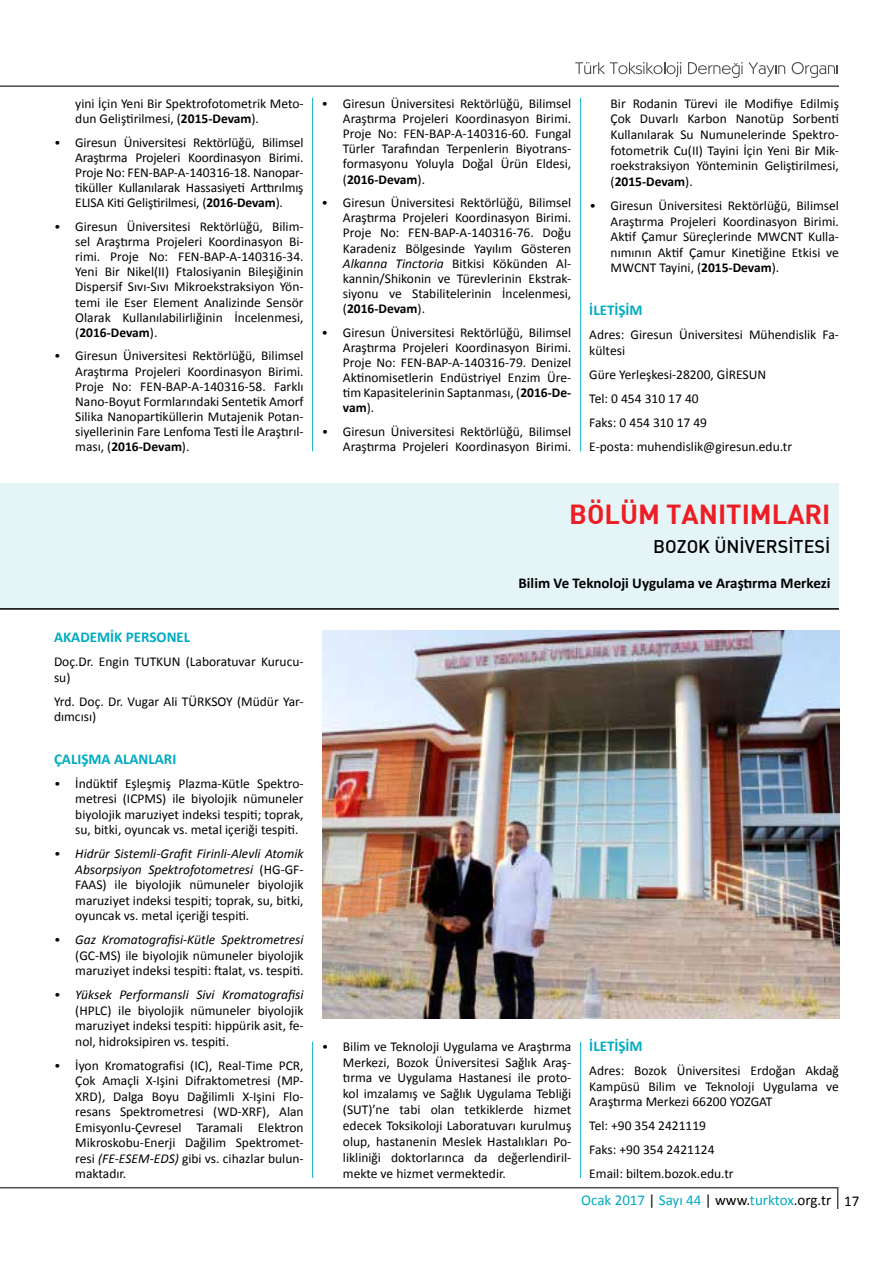
<style>
.page{position:relative;width:893px;height:1263px;background:#fff}
.page>*{position:absolute;margin:0;border:0;box-sizing:border-box;transform-origin:0 0}
.t1{font:700 27px "DI Nbek";color:#ed1d24}
.t2{font:500 18px "DI Nbek";color:#000}
.t3{font:700 15px "Calibri";color:#00abc2}
.t4{font:700 15px "Calibri";color:#000}
.t5{font:15px "Calibri";color:#00abc2}
.t6{font:13.5px/15.1px "Calibri";color:#000;text-align:justify}
.s1{font-weight:700}
.s2{font-weight:300}
.s3{font-style:italic}
.s4{color:#000}
</style>
<div class="page">
<hr style="left:0;top:85px;width:839px;height:2px;background:#4d4d4f">
<svg style="left:575px;top:62px;width:106px;height:15px"></svg>
<svg style="left:688px;top:62px;width:97px;height:16px"></svg>
<svg style="left:792px;top:62px;width:46px;height:16px"></svg>
<svg style="left:0;top:1187px;width:839px;height:22px"></svg>
<hr style="left:312px;top:98px;width:1px;height:353px;background:#00abc2">
<hr style="left:312px;top:1042px;width:1px;height:136px;background:#00abc2">
<hr style="left:580px;top:98px;width:1px;height:353px;background:#00abc2">
<hr style="left:580px;top:1042px;width:1px;height:136px;background:#00abc2">
<div style="left:0;top:483px;width:839px;height:127px;background:#e5f4f6"></div>
<hr style="left:0;top:608px;width:839px;height:2px;background:#000">
<img style="left:323px;top:631px;width:516px;height:387px">
<p class="t6" style="left:75px;top:96px;width:230px">yini İçin Yeni Bir Spektrofotometrik Meto&shy;dun Geliştirilmesi, (<span class="s1">2015-Devam</span>).</p>
<p class="t6" style="left:75px;top:135px;width:230px;text-indent:-21px"><span class="s2">•</span> Giresun Üniversitesi Rektörlüğü, Bilimsel Araştırma Projeleri Koordinasyon Birimi.<br>Proje No: FEN-BAP-A-140316-18. Nanopar&shy;tiküller Kullanılarak Hassasiyeti Arttırılmış ELISA Kiti Geliştirilmesi, (<span class="s1">2016-Devam</span>).</p>
<p class="t6" style="left:75px;top:219px;width:230px;text-indent:-21px"><span class="s2">•</span> Giresun Üniversitesi Rektörlüğü, Bilim&shy;sel Araştırma Projeleri Koordinasyon Bi&shy;rimi. Proje No: FEN-BAP-A-140316-34.<br>Yeni Bir Nikel(II) Ftalosiyanin Bileşiğinin Dispersif Sıvı-Sıvı Mikroekstraksiyon Yön&shy;temi ile Eser Element Analizinde Sensör Olarak Kullanılabilirliğinin İncelenmesi, (<span class="s1">2016-Devam</span>).</p>
<p class="t6" style="left:75px;top:348px;width:230px;text-indent:-21px"><span class="s2">•</span> Giresun Üniversitesi Rektörlüğü, Bilimsel Araştırma Projeleri Koordinasyon Birimi.<br>Proje No: FEN-BAP-A-140316-58. Farklı Nano-Boyut Formlarındaki Sentetik Amorf Silika Nanopartiküllerin Mutajenik Potan&shy;siyellerinin Fare Lenfoma Testi İle Araştırıl&shy;ması, (<span class="s1">2016-Devam</span>).</p>
<p class="t3" style="left:54px;top:628px;width:138px">AKADEMİK PERSONEL</p>
<p class="t6" style="left:54px;top:654px;width:251px">Doç.Dr. Engin TUTKUN (Laboratuvar Kurucu&shy;su)</p>
<p class="t6" style="left:54px;top:693px;width:251px">Yrd. Doç. Dr. Vugar Ali TÜRKSOY (Müdür Yar&shy;dımcısı)</p>
<p class="t3" style="left:54px;top:749px;width:124px">ÇALIŞMA ALANLARI</p>
<p class="t6" style="left:75px;top:776px;width:230px;text-indent:-21px"><span class="s2">•</span> İndüktif Eşleşmiş Plazma-Kütle Spektro&shy;metresi (ICPMS) ile biyolojik nümuneler biyolojik maruziyet indeksi tespiti; toprak, su, bitki, oyuncak vs. metal içeriği tespiti.</p>
<p class="t6" style="left:75px;top:846px;width:230px;text-indent:-21px"><span class="s2">•</span> <span class="s3">Hidrür Sistemli-Grafit Firinli-Alevli Atomik Absorpsiyon Spektrofotometresi</span> (HG-GF-FAAS) ile biyolojik nümuneler biyolojik maruziyet indeksi tespiti; toprak, su, bitki, oyuncak vs. metal içeriği tespiti.</p>
<p class="t6" style="left:75px;top:932px;width:230px;text-indent:-21px"><span class="s2">•</span> <span class="s3">Gaz Kromatografisi-Kütle Spektrometresi </span>(GC-MS) ile biyolojik nümuneler biyolojik maruziyet indeksi tespiti: ftalat, vs. tespiti.</p>
<p class="t6" style="left:75px;top:987px;width:230px;text-indent:-21px"><span class="s2">•</span> <span class="s3">Yüksek Performansli Sivi Kromatografisi </span>(HPLC) ile biyolojik nümuneler biyolojik maruziyet indeksi tespiti: hippürik asit, fe&shy;nol, hidroksipiren vs. tespiti.</p>
<p class="t6" style="left:75px;top:1057px;width:230px;text-indent:-21px"><span class="s2">•</span> İyon Kromatografisi (IC), Real-Time PCR, Çok Amaçli X-Işini Difraktometresi (MP-XRD), Dalga Boyu Dağilimli X-Işini Flo&shy;resans Spektrometresi (WD-XRF), Alan Emisyonlu-Çevresel Taramali Elektron Mikroskobu-Enerji Dağilim Spektromet&shy;resi <span class="s3">(FE-ESEM-EDS)</span> gibi vs. cihazlar bulun&shy;maktadır.</p>
<p class="t6" style="left:343px;top:96px;width:230px;text-indent:-21px"><span class="s2">•</span> Giresun Üniversitesi Rektörlüğü, Bilimsel Araştırma Projeleri Koordinasyon Birimi.<br>Proje No: FEN-BAP-A-140316-60. Fungal Türler Tarafından Terpenlerin Biyotrans&shy;formasyonu Yoluyla Doğal Ürün Eldesi, (<span class="s1">2016-Devam</span>).</p>
<p class="t6" style="left:343px;top:195px;width:230px;text-indent:-21px"><span class="s2">•</span> Giresun Üniversitesi Rektörlüğü, Bilimsel Araştırma Projeleri Koordinasyon Birimi.<br>Proje No: FEN-BAP-A-140316-76. Doğu Karadeniz Bölgesinde Yayılım Gösteren <span class="s3">Alkanna Tinctoria</span> Bitkisi Kökünden Al&shy;kannin/Shikonin ve Türevlerinin Ekstrak&shy;siyonu ve Stabilitelerinin İncelenmesi, (<span class="s1">2016-Devam</span>).</p>
<p class="t6" style="left:343px;top:325px;width:230px;text-indent:-21px"><span class="s2">•</span> Giresun Üniversitesi Rektörlüğü, Bilimsel Araştırma Projeleri Koordinasyon Birimi.<br>Proje No: FEN-BAP-A-140316-79. Denizel Aktinomisetlerin Endüstriyel Enzim Üre&shy;tim Kapasitelerinin Saptanması, (<span class="s1">2016-De&shy;vam</span>).</p>
<p class="t6" style="left:322px;top:424px;width:251px;text-align:right"><span class="s2">•</span> Giresun Üniversitesi Rektörlüğü, Bilimsel<br>Araştırma Projeleri Koordinasyon Birimi.</p>
<p class="t6" style="left:611px;top:96px;width:230px;line-height:15.6px">Bir Rodanin Türevi ile Modifiye Edilmiş Çok Duvarlı Karbon Nanotüp Sorbenti Kullanılarak Su Numunelerinde Spektro&shy;fotometrik Cu(II) Tayini İçin Yeni Bir Mik&shy;roekstraksiyon Yönteminin Geliştirilmesi, (<span class="s1">2015-Devam</span>).</p>
<p class="t6" style="left:611px;top:198px;width:230px;line-height:15.6px;text-indent:-21px"><span class="s2">•</span> Giresun Üniversitesi Rektörlüğü, Bilimsel Araştırma Projeleri Koordinasyon Birimi.<br>Aktif Çamur Süreçlerinde MWCNT Kulla&shy;nımının Aktif Çamur Kinetiğine Etkisi ve MWCNT Tayini, (<span class="s1">2015-Devam</span>).</p>
<p class="t3" style="left:589px;top:301px;width:55px">İLETİŞİM</p>
<p class="t6" style="left:589px;top:327px;width:251px;line-height:15.6px">Adres: Giresun Üniversitesi Mühendislik Fa&shy;kültesi</p>
<p class="t6" style="left:589px;top:362px;width:204px;line-height:24.2px;text-align:left">Güre Yerleşkesi-28200, GİRESUN<br>Tel: 0 454 310 17 40<br>Faks: 0 454 310 17 49<br>E-posta: muhendislik@giresun.edu.tr</p>
<h1 class="t1" style="left:569px;top:496px;width:263px">BÖLÜM TANITIMLARI</h1>
<h2 class="t2" style="left:653px;top:535px;width:179px">BOZOK ÜNİVERSİTESİ</h2>
<p class="t4" style="left:519px;top:574px;width:313px">Bilim Ve Teknoloji Uygulama ve Araştırma Merkezi</p>
<p class="t6" style="left:343px;top:1038px;width:230px;line-height:15.9px;text-indent:-21px"><span class="s2">•</span> Bilim ve Teknoloji Uygulama ve Araştırma Merkezi, Bozok Üniversitesi Sağlık Araş&shy;tırma ve Uygulama Hastanesi ile proto&shy;kol imzalamış ve Sağlık Uygulama Tebliği (SUT)’ne tabi olan tetkiklerde hizmet edecek Toksikoloji Laboratuvarı kurulmuş olup, hastanenin Meslek Hastalıkları Po&shy;likliniği doktorlarınca da değerlendiril&shy;mekte ve hizmet vermektedir.</p>
<p class="t3" style="left:589px;top:1036px;width:55px">İLETİŞİM</p>
<p class="t6" style="left:589px;top:1063px;width:251px">Adres: Bozok Üniversitesi Erdoğan Akdağ Kampüsü Bilim ve Teknoloji Uygulama ve Araştırma Merkezi 66200 YOZGAT</p>
<p class="t6" style="left:589px;top:1113px;width:146px;line-height:24px;text-align:left">Tel: +90 354 2421119<br>Faks: +90 354 2421124<br>Email: biltem.bozok.edu.tr</p>
<p class="t5" style="left:581px;top:1190px;width:280px">Ocak 2017 <span class="s4">|</span> Sayı 44 <span class="s4">| www.</span>turktox<span class="s4">.org.tr 17</span></p>
</div>
